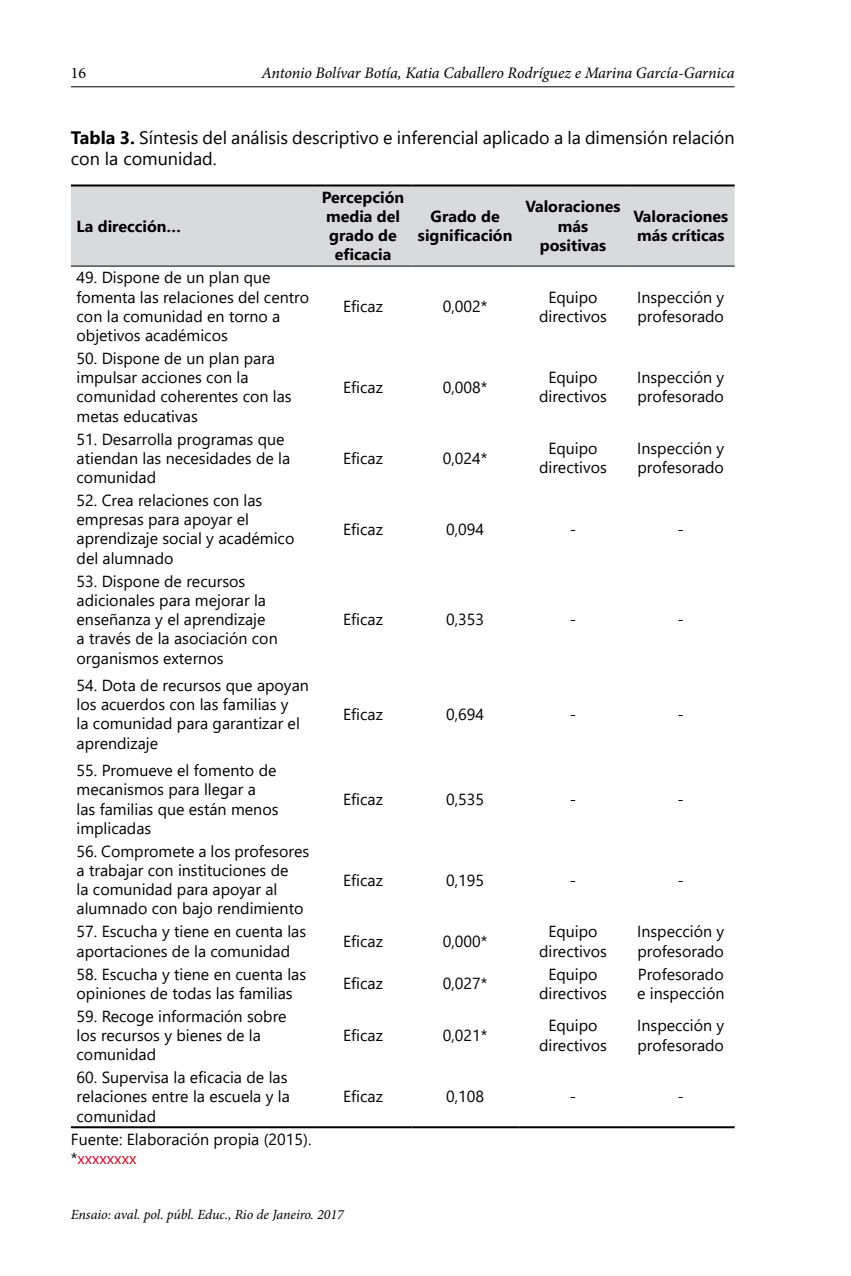
<style>
.page{position:relative;width:851px;height:1276px;background:#fff}
.page>*{position:absolute;margin:0;border:0;box-sizing:border-box;transform-origin:0 0}
.t1{font:18px/21.6px "Segoe UI";color:#000}
.t2{font:16px/19.2px "Segoe UI";color:#000}
.t3{font:700 16px/19.2px "Segoe UI";color:#000;text-align:center}
.t4{font:italic 16px "Minion Pro";letter-spacing:-.01em;color:#000}
.t5{font:16px "Minion Pro";color:#000}
.t6{font:italic 14px "Minion Pro";letter-spacing:-.01em;color:#000}
.s1{font-weight:700}
.s2{color:#e2001a}
</style>
<div class="page">
<hr style="left:71px;top:86px;width:663px;height:1px;background:#000">
<div style="left:71px;top:186px;width:663px;height:80px;background:#d9dadb"></div>
<hr style="left:71px;top:1126px;width:244px;height:2px;background:#000">
<hr style="left:315px;top:1126px;width:96px;height:2px;background:#000">
<hr style="left:411px;top:1126px;width:108px;height:2px;background:#000">
<hr style="left:519px;top:1126px;width:107px;height:2px;background:#000">
<hr style="left:626px;top:1126px;width:108px;height:2px;background:#000">
<hr style="left:71px;top:184px;width:244px;height:2px;background:#000">
<hr style="left:315px;top:184px;width:96px;height:2px;background:#000">
<hr style="left:411px;top:184px;width:108px;height:2px;background:#000">
<hr style="left:519px;top:184px;width:107px;height:2px;background:#000">
<hr style="left:626px;top:184px;width:108px;height:2px;background:#000">
<hr style="left:71px;top:266px;width:244px;height:1px;background:#000">
<hr style="left:315px;top:266px;width:96px;height:1px;background:#000">
<hr style="left:411px;top:266px;width:108px;height:1px;background:#000">
<hr style="left:519px;top:266px;width:107px;height:1px;background:#000">
<hr style="left:626px;top:266px;width:108px;height:1px;background:#000">
<p class="t5" style="left:71px;top:62px;width:17px">16</p>
<p class="t4" style="left:261px;top:62px;width:475px">Antonio Bolívar Botía, Katia Caballero Rodríguez e Marina García-Garnica</p>
<p class="t1" style="left:71px;top:126px;width:665px"><span class="s1">Tabla 3.</span> Síntesis del análisis descriptivo e inferencial aplicado a la dimensión relación con la comunidad.</p>
<p class="t3" style="left:77px;top:216px;width:106px">La dirección…</p>
<p class="t2" style="left:77px;top:268px;width:234px">49. Dispone de un plan que fomenta las relaciones del centro con la comunidad en torno a objetivos académicos</p>
<p class="t2" style="left:77px;top:348px;width:217px">50. Dispone de un plan para impulsar acciones con la comunidad coherentes con las metas educativas</p>
<p class="t2" style="left:77px;top:429px;width:215px">51. Desarrolla programas que atiendan las necesidades de la comunidad</p>
<p class="t2" style="left:77px;top:490px;width:219px">52. Crea relaciones con las empresas para apoyar el aprendizaje social y académico del alumnado</p>
<p class="t2" style="left:77px;top:571px;width:203px">53. Dispone de recursos adicionales para mejorar la enseñanza y el aprendizaje<br>a través de la asociación con organismos externos</p>
<p class="t2" style="left:77px;top:675px;width:234px">54. Dota de recursos que apoyan los acuerdos con las familias y<br>la comunidad para garantizar el aprendizaje</p>
<p class="t2" style="left:77px;top:760px;width:203px">55. Promueve el fomento de mecanismos para llegar a las familias que están menos implicadas</p>
<p class="t2" style="left:77px;top:841px;width:234px">56. Compromete a los profesores a trabajar con instituciones de<br>la comunidad para apoyar al alumnado con bajo rendimiento</p>
<p class="t3" style="left:322px;top:187px;width:84px">Percepción media del grado de eficacia</p>
<p class="t3" style="left:418px;top:207px;width:96px">Grado de significación</p>
<p class="t3" style="left:525px;top:197px;width:96px">Valoraciones más positivas</p>
<p class="t3" style="left:633px;top:207px;width:96px;text-align:left">Valoraciones más críticas</p>
<p class="t2" style="left:343px;top:297px;width:41px">Eficaz</p>
<p class="t2" style="left:443px;top:297px;width:46px">0,002*</p>
<p class="t2" style="left:539px;top:287px;width:69px;text-align:center">Equipo directivos</p>
<p class="t2" style="left:637px;top:287px;width:89px">Inspección y profesorado</p>
<p class="t2" style="left:343px;top:377px;width:41px">Eficaz</p>
<p class="t2" style="left:443px;top:377px;width:46px">0,008*</p>
<p class="t2" style="left:539px;top:368px;width:69px;text-align:center">Equipo directivos</p>
<p class="t2" style="left:637px;top:368px;width:89px">Inspección y profesorado</p>
<p class="t2" style="left:343px;top:448px;width:41px">Eficaz</p>
<p class="t2" style="left:443px;top:448px;width:46px">0,024*</p>
<p class="t2" style="left:539px;top:439px;width:69px;text-align:center">Equipo directivos</p>
<p class="t2" style="left:637px;top:439px;width:89px">Inspección y profesorado</p>
<p class="t2" style="left:343px;top:519px;width:41px">Eficaz</p>
<p class="t2" style="left:446px;top:519px;width:39px">0,094</p>
<p class="t2" style="left:569px;top:519px;width:8px">-</p>
<p class="t2" style="left:677px;top:519px;width:8px">-</p>
<p class="t2" style="left:343px;top:609px;width:41px">Eficaz</p>
<p class="t2" style="left:446px;top:609px;width:39px">0,353</p>
<p class="t2" style="left:569px;top:609px;width:8px">-</p>
<p class="t2" style="left:677px;top:609px;width:8px">-</p>
<p class="t2" style="left:343px;top:704px;width:41px">Eficaz</p>
<p class="t2" style="left:446px;top:704px;width:39px">0,694</p>
<p class="t2" style="left:569px;top:704px;width:8px">-</p>
<p class="t2" style="left:677px;top:704px;width:8px">-</p>
<p class="t2" style="left:343px;top:789px;width:41px">Eficaz</p>
<p class="t2" style="left:446px;top:789px;width:39px">0,535</p>
<p class="t2" style="left:569px;top:789px;width:8px">-</p>
<p class="t2" style="left:677px;top:789px;width:8px">-</p>
<p class="t2" style="left:343px;top:870px;width:41px">Eficaz</p>
<p class="t2" style="left:446px;top:870px;width:39px">0,195</p>
<p class="t2" style="left:569px;top:870px;width:8px">-</p>
<p class="t2" style="left:677px;top:870px;width:8px">-</p>
<p class="t2" style="left:77px;top:922px;width:231px">57. Escucha y tiene en cuenta las aportaciones de la comunidad</p>
<p class="t2" style="left:343px;top:931px;width:41px">Eficaz</p>
<p class="t2" style="left:443px;top:931px;width:46px">0,000*</p>
<p class="t2" style="left:539px;top:922px;width:69px;text-align:center">Equipo directivos</p>
<p class="t2" style="left:637px;top:922px;width:89px">Inspección y profesorado</p>
<p class="t2" style="left:77px;top:964px;width:231px">58. Escucha y tiene en cuenta las opiniones de todas las familias</p>
<p class="t2" style="left:343px;top:973px;width:41px">Eficaz</p>
<p class="t2" style="left:443px;top:973px;width:46px">0,027*</p>
<p class="t2" style="left:539px;top:964px;width:69px;text-align:center">Equipo directivos</p>
<p class="t2" style="left:637px;top:964px;width:89px">Profesorado e inspección</p>
<p class="t2" style="left:77px;top:1006px;width:211px">59. Recoge información sobre los recursos y bienes de la comunidad</p>
<p class="t2" style="left:343px;top:1025px;width:41px">Eficaz</p>
<p class="t2" style="left:443px;top:1025px;width:46px">0,021*</p>
<p class="t2" style="left:539px;top:1016px;width:69px;text-align:center">Equipo directivos</p>
<p class="t2" style="left:637px;top:1016px;width:89px">Inspección y profesorado</p>
<p class="t2" style="left:77px;top:1067px;width:215px">60. Supervisa la eficacia de las relaciones entre la escuela y la comunidad</p>
<p class="t2" style="left:71px;top:1129px;width:242px">Fuente: Elaboración propia (2015). *<span class="s2">xxxxxxxx</span></p>
<p class="t2" style="left:343px;top:1086px;width:41px">Eficaz</p>
<p class="t2" style="left:446px;top:1086px;width:39px">0,108</p>
<p class="t2" style="left:569px;top:1086px;width:8px">-</p>
<p class="t2" style="left:677px;top:1086px;width:8px">-</p>
<p class="t6" style="left:71px;top:1205px;width:274px">Ensaio: aval. pol. públ. Educ., Rio de Janeiro. 2017</p>
</div>
